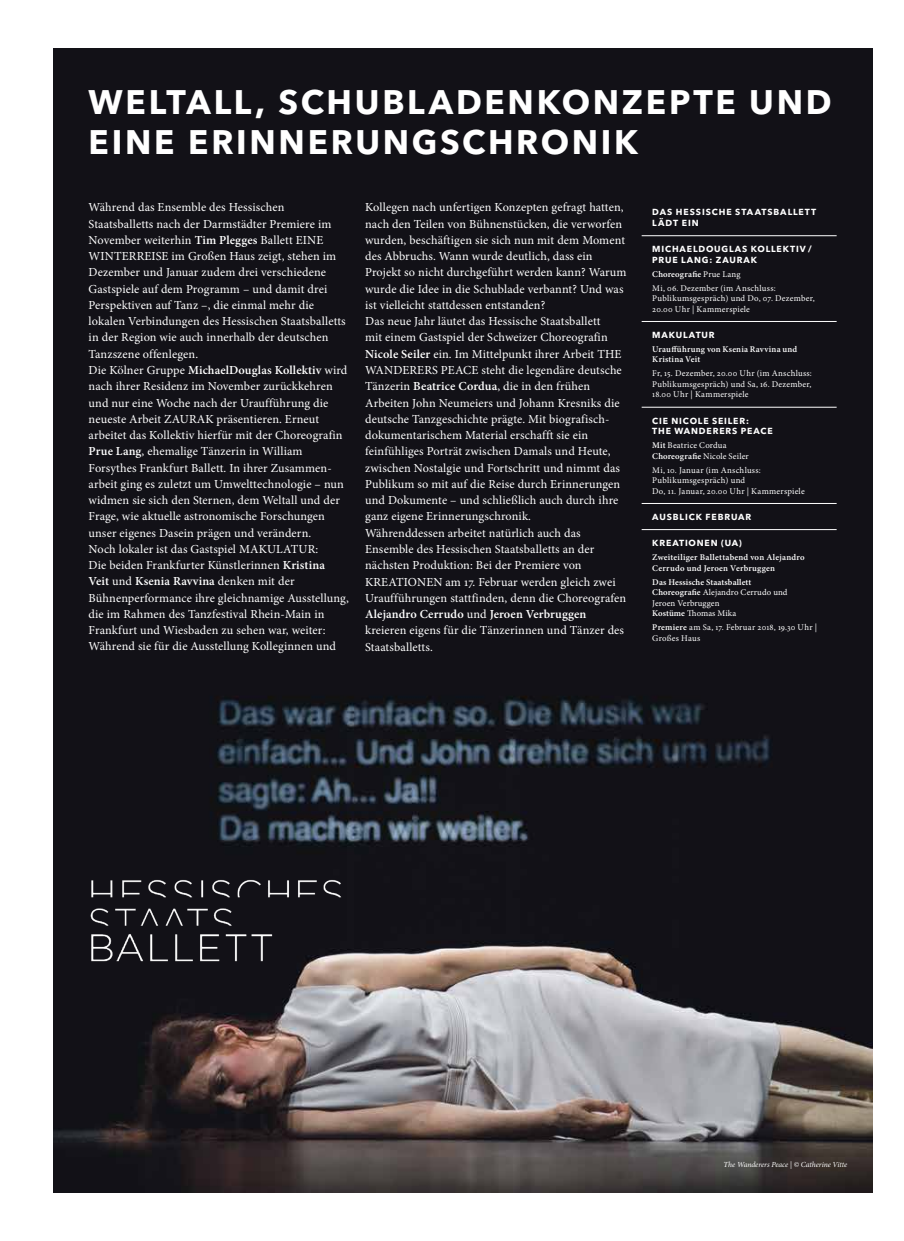
<style>
.page{position:relative;width:904px;height:1241px;background:#fff}
.page>*{position:absolute;margin:0;border:0;box-sizing:border-box;transform-origin:0 0}
.t1{font:700 33.75px/40.5px "Avenir Next LT Pro";letter-spacing:.08em;color:#fff}
.t2{font:12.25px/16.2px "Minion Pro";letter-spacing:.005em;color:#fff}
.t3{font:8.75px/10.5px "Minion Pro";letter-spacing:.025em;color:#fff}
.t4{font:700 8.75px/10.5px "Avenir Next LT Pro";letter-spacing:.1em;color:#fff}
.t5{font:600 8.75px/10.5px "Minion Pro";letter-spacing:.025em;color:#fff}
.t6{font:8.75px/10.5px "Minion Pro";letter-spacing:.005em;color:#fff}
.t7{font:italic 7.75px "Minion Pro";letter-spacing:-.005em;color:#fff}
.s1{font-weight:600}
</style>
<div class="page">
<img style="left:53px;top:49px;width:819px;height:1142px">
<img style="left:81px;top:868px;width:266px;height:102px">
<hr style="left:641px;top:235px;width:195px;height:1px;background:#fff">
<hr style="left:641px;top:321px;width:195px;height:1px;background:#fff">
<hr style="left:641px;top:406px;width:195px;height:1px;background:#fff">
<hr style="left:641px;top:503px;width:195px;height:1px;background:#fff">
<hr style="left:641px;top:529px;width:195px;height:1px;background:#fff">
<h1 class="t1" style="left:89px;top:81px;width:744px">WELTALL, SCHUBLADENKONZEPTE UND<br>EINE ERINNERUNGSCHRONIK</h1>
<p class="t2" style="left:365px;top:199px;width:263px">Kollegen nach unfertigen Konzepten gefragt hatten, nach den Teilen von Bühnenstücken, die verworfen wurden, beschäftigen sie sich nun mit dem Moment des Abbruchs. Wann wurde deutlich, dass ein Projekt so nicht durchgeführt werden kann? Warum wurde die Idee in die Schublade verbannt? Und was ist vielleicht stattdessen entstanden?<br>Das neue Jahr läutet das Hessische Staatsballett<br>mit einem Gastspiel der Schweizer Choreografin <span class="s1">Nicole Seiler</span> ein. Im Mittelpunkt ihrer Arbeit THE WANDERERS PEACE steht die legendäre deutsche Tänzerin <span class="s1">Beatrice Cordua</span>, die in den frühen Arbeiten John Neumeiers und Johann Kresniks die deutsche Tanzgeschichte prägte. Mit biografisch&shy;dokumentarischem Material erschafft sie ein feinfühliges Porträt zwischen Damals und Heute, zwischen Nostalgie und Fortschritt und nimmt das Publikum so mit auf die Reise durch Erinnerungen und Dokumente – und schließlich auch durch ihre ganz eigene Erinnerungschronik.<br>Währenddessen arbeitet natürlich auch das Ensemble des Hessischen Staatsballetts an der nächsten Produktion: Bei der Premiere von KREATIONEN am 17. Februar werden gleich zwei Uraufführungen stattfinden, denn die Choreografen <span class="s1">Alejandro Cerrudo</span> und <span class="s1">Jeroen Verbruggen </span>kreieren eigens für die Tänzerinnen und Tänzer des Staatsballetts.</p>
<p class="t2" style="left:89px;top:199px;width:262px">Während das Ensemble des Hessischen Staatsballetts nach der Darmstädter Premiere im November weiterhin <span class="s1">Tim Plegges</span> Ballett EINE WINTERREISE im Großen Haus zeigt, stehen im Dezember und Januar zudem drei verschiedene Gastspiele auf dem Programm – und damit drei Perspektiven auf Tanz –, die einmal mehr die lokalen Verbindungen des Hessischen Staatsballetts in der Region wie auch innerhalb der deutschen Tanzszene offenlegen.<br>Die Kölner Gruppe <span class="s1">MichaelDouglas Kollektiv</span> wird nach ihrer Residenz im November zurückkehren und nur eine Woche nach der Uraufführung die neueste Arbeit ZAURAK präsentieren. Erneut arbeitet das Kollektiv hierfür mit der Choreografin <span class="s1">Prue Lang</span>, ehemalige Tänzerin in William Forsythes Frankfurt Ballett. In ihrer Zusammen&shy;arbeit ging es zuletzt um Umwelttechnologie – nun widmen sie sich den Sternen, dem Weltall und der Frage, wie aktuelle astronomische Forschungen unser eigenes Dasein prägen und verändern.<br>Noch lokaler ist das Gastspiel MAKULATUR:<br>Die beiden Frankfurter Künstlerinnen <span class="s1">Kristina<br>Veit</span> und <span class="s1">Ksenia Ravvina</span> denken mit der Bühnenperformance ihre gleichnamige Ausstellung, die im Rahmen des Tanzfestival Rhein-Main in Frankfurt und Wiesbaden zu sehen war, weiter:<br>Während sie für die Ausstellung Kolleginnen und</p>
<p class="t4" style="left:652px;top:207px;width:165px">DAS HESSISCHE STAATSBALLETT<br>LÄDT EIN</p>
<p class="t4" style="left:652px;top:244px;width:161px">MICHAELDOUGLAS KOLLEKTIV /<br>PRUE LANG: ZAURAK</p>
<p class="t3" style="left:652px;top:267px;width:125px;line-height:14px"><span class="s1">Choreografie</span> Prue Lang<br>Mi, 06. Dezember (im Anschluss:</p>
<p class="t3" style="left:652px;top:293px;width:164px">Publikumsgespräch) und Do, 07. Dezember,<br>20.00 Uhr | Kammerspiele</p>
<p class="t4" style="left:652px;top:329px;width:64px">MAKULATUR</p>
<p class="t5" style="left:652px;top:344px;width:146px">Uraufführung von Ksenia Ravvina und<br>Kristina Veit</p>
<p class="t3" style="left:652px;top:368px;width:161px;text-align:justify">Fr, 15. Dezember, 20.00 Uhr (im Anschluss:<br>Publikumsgespräch) und Sa, 16. Dezember, 18.00 Uhr | Kammerspiele</p>
<p class="t4" style="left:652px;top:415px;width:122px">CIE NICOLE SEILER:<br>THE WANDERERS PEACE</p>
<p class="t3" style="left:652px;top:440px;width:98px"><span class="s1">Mit</span> Beatrice Cordua<br><span class="s1">Choreografie</span> Nicole Seiler</p>
<p class="t3" style="left:652px;top:464px;width:154px">Mi, 10. Januar (im Anschluss:<br>Publikumsgespräch) und<br>Do, 11. Januar, 20.00 Uhr | Kammerspiele</p>
<p class="t4" style="left:652px;top:511px;width:101px">AUSBLICK FEBRUAR</p>
<p class="t4" style="left:652px;top:537px;width:91px">KREATIONEN (UA)</p>
<p class="t5" style="left:652px;top:552px;width:154px">Zweiteiliger Ballettabend von Alejandro<br>Cerrudo und Jeroen Verbruggen</p>
<p class="t6" style="left:652px;top:576px;width:137px"><span class="s1">Das Hessische Staatsballett<br>Choreografie</span> Alejandro Cerrudo und<br>Jeroen Verbruggen<br><span class="s1">Kostüme</span> Thomas Mika</p>
<p class="t3" style="left:652px;top:622px;width:166px"><span class="s1">Premiere</span> am Sa, 17. Februar 2018, 19.30 Uhr |<br>Großes Haus</p>
<p class="t7" style="left:723px;top:1159px;width:125px">The Wanderers Peace | © Catherine Vitte</p>
</div>
